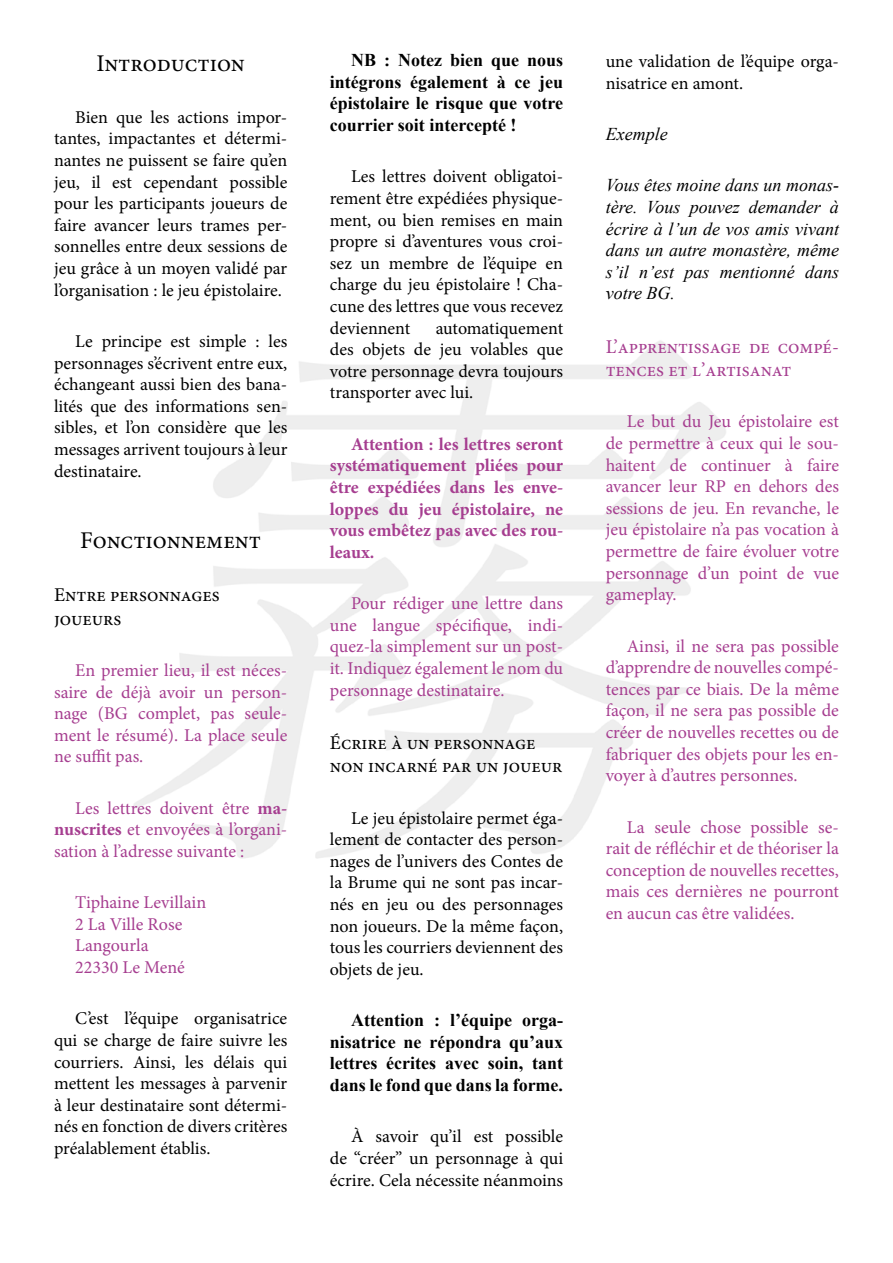
<style>
.page{position:relative;width:893px;height:1263px;background:#fff}
.page>*{position:absolute;margin:0;border:0;box-sizing:border-box;transform-origin:0 0}
.t1{font:24px "Minion Pro";color:#000}
.t2{font:19.5px/23.4px "Minion Pro";color:#000}
.t3{font:19.5px/23.4px "Minion Pro";color:#a63e90}
.t4{font:18px/21.6px "Minion Pro";letter-spacing:-.01em;color:#000;text-align:justify}
.t5{font:18px/21.6px "Minion Pro";letter-spacing:-.005em;color:#a63e90;text-align:justify}
.t6{font:700 18px/21.6px "Times New Roman";color:#000;text-align:justify}
.t7{font:italic 18px/21.6px "Times New Roman";color:#000;text-align:justify}
.t8{font:700 18px/21.6px "Minion Pro";color:#a63e90;text-align:justify}
.s1{font-weight:700}
</style>
<div class="page">
<h1 class="t1" style="left:96px;top:48px;width:150px">Introduction</h1>
<p class="t4" style="left:54px;top:106px;width:235px;text-indent:21px">Bien que les actions impor&shy;tantes, impactantes et détermi&shy;nantes ne puissent se faire qu’en jeu, il est cependant possible pour les participants joueurs de faire avancer leurs trames per&shy;sonnelles entre deux sessions de jeu grâce à un moyen validé par l’organisation : le jeu épistolaire.</p>
<p class="t4" style="left:54px;top:331px;width:235px;text-indent:21px">Le principe est simple : les personnages s’écrivent entre eux, échangeant aussi bien des bana&shy;lités que des informations sen&shy;sibles, et l’on considère que les messages arrivent toujours à leur destinataire.</p>
<h1 class="t1" style="left:80px;top:524px;width:182px">Fonctionnement</h1>
<p class="t2" style="left:54px;top:583px;width:167px">Entre personnages joueurs</p>
<p class="t5" style="left:54px;top:659px;width:235px;text-indent:21px">En premier lieu, il est néces&shy;saire de déjà avoir un person&shy;nage (BG complet, pas seule&shy;ment le résumé). La place seule ne suffit pas.</p>
<p class="t5" style="left:54px;top:797px;width:235px;text-indent:21px">Les lettres doivent être <span class="s1">ma&shy;nuscrites</span> et envoyées à l’organi&shy;sation à l’adresse suivante :</p>
<p class="t5" style="left:75px;top:892px;width:132px;text-align:left">Tiphaine Levillain<br>2 La Ville Rose<br>Langourla<br>22330 Le Mené</p>
<p class="t4" style="left:54px;top:1008px;width:235px;text-indent:21px">C’est l’équipe organisatrice qui se charge de faire suivre les courriers. Ainsi, les délais qui mettent les messages à parvenir à leur destinataire sont détermi&shy;nés en fonction de divers critères préalablement établis.</p>
<p class="t6" style="left:330px;top:49px;width:235px;text-indent:21px">NB : Notez bien que nous intégrons également à ce jeu épistolaire le risque que votre courrier soit intercepté !</p>
<p class="t4" style="left:330px;top:166px;width:235px;text-indent:21px">Les lettres doivent obligatoi&shy;rement être expédiées physique&shy;ment, ou bien remises en main propre si d’aventures vous croi&shy;sez un membre de l’équipe en charge du jeu épistolaire ! Cha&shy;cune des lettres que vous recevez deviennent</p>
<p class="t4" style="left:330px;top:317px;width:235px;text-indent:106px">automatiquement des objets de jeu volables que votre personnage devra toujours transporter avec lui.</p>
<p class="t8" style="left:330px;top:433px;width:235px;text-indent:21px">Attention : les lettres seront systématiquement pliées pour être expédiées dans les enve&shy;loppes du jeu épistolaire, ne vous embêtez pas avec des rou&shy;leaux.</p>
<p class="t5" style="left:330px;top:593px;width:235px;text-indent:21px">Pour rédiger une lettre dans une langue spécifique, indi&shy;quez-la simplement sur un post&shy;it. Indiquez également le nom du personnage destinataire.</p>
<p class="t2" style="left:330px;top:731px;width:234px">Écrire à un personnage non incarné par un joueur</p>
<p class="t4" style="left:330px;top:807px;width:235px;text-indent:21px">Le jeu épistolaire permet éga&shy;lement de contacter des person&shy;nages de l’univers des Contes de la Brume qui ne sont pas incar&shy;nés en jeu ou des personnages non joueurs. De la même façon, tous les courriers deviennent des objets de jeu.</p>
<p class="t6" style="left:330px;top:1009px;width:235px;text-indent:21px">Attention : l’équipe orga&shy;nisatrice ne répondra qu’aux lettres écrites avec soin, tant dans le fond que dans la forme.</p>
<p class="t4" style="left:330px;top:1126px;width:235px;text-indent:21px">À savoir qu’il est possible de “créer” un personnage à qui écrire. Cela nécessite néanmoins</p>
<p class="t4" style="left:606px;top:51px;width:235px">une validation de l’équipe orga&shy;nisatrice en amont.</p>
<p class="t7" style="left:606px;top:123px;width:63px">Exemple</p>
<p class="t7" style="left:606px;top:174px;width:235px">Vous êtes moine dans un monas&shy;tère. Vous pouvez demander à écrire à l’un de vos amis vivant dans un autre monastère, même s’il n’est pas mentionné dans votre BG.</p>
<p class="t3" style="left:606px;top:335px;width:235px">L’apprentissage de compé&shy;tences et l’artisanat</p>
<p class="t5" style="left:606px;top:411px;width:235px;text-indent:21px">Le but du Jeu épistolaire est de permettre à ceux qui le sou&shy;haitent de continuer à faire avancer leur RP en dehors des sessions de jeu. En revanche, le jeu épistolaire n’a pas vocation à permettre de faire évoluer votre personnage d’un point de vue gameplay.</p>
<p class="t5" style="left:606px;top:635px;width:235px;text-indent:21px">Ainsi, il ne sera pas possible d’apprendre de nouvelles compé&shy;tences par ce biais. De la même façon, il ne sera pas possible de créer de nouvelles recettes ou de fabriquer des objets pour les en&shy;voyer à d’autres personnes.</p>
<p class="t5" style="left:606px;top:816px;width:235px;text-indent:21px">La seule chose possible se&shy;rait de réfléchir et de théoriser la conception de nouvelles recettes, mais ces dernières ne pourront en aucun cas être validées.</p>
</div>
